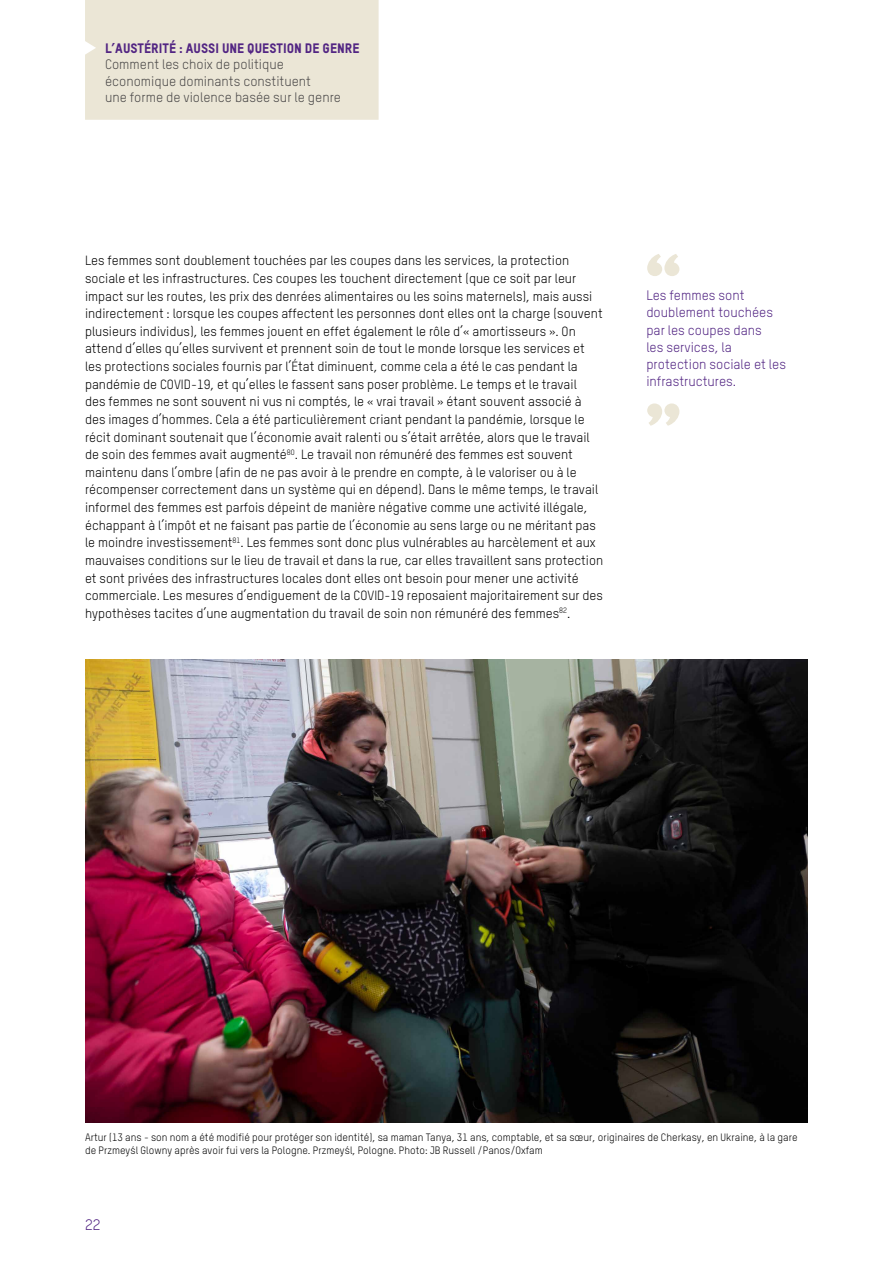
<style>
.page{position:relative;width:893px;height:1263px;background:#fff}
.page>*{position:absolute;margin:0;border:0;box-sizing:border-box;transform-origin:0 0}
.t1{font:15px "Oxfam TSTARPRO";color:#522583}
.t2{font:13.5px/17.2px "Oxfam TSTARPRO";color:#522583}
.t3{font:13.5px/16.5px "Oxfam TSTARPRO";color:#4a4848}
.t4{font:13.5px "Oxfam TSTARPRO Headline";color:#522583}
.t5{font:13.2px/17.7px "Oxfam TSTARPRO";color:#000}
.t6{font:10.5px/12.9px "Oxfam TSTARPRO";color:#000}
</style>
<div class="page">
<div style="left:85px;top:0;width:294px;height:120px;background:#ebe6d6"></div>
<svg style="left:647px;top:254px;width:33px;height:22px"></svg>
<svg style="left:647px;top:403px;width:32px;height:23px"></svg>
<img style="left:85px;top:659px;width:723px;height:463px">
<p class="t4" style="left:105px;top:40px;width:256px">L’AUSTÉRITÉ : AUSSI UNE QUESTION DE GENRE</p>
<p class="t3" style="left:105px;top:56px;width:238px">Comment les choix de politique économique dominants constituent<br>une forme de violence basée sur le genre</p>
<p class="t5" style="left:85px;top:252px;width:520px">Les femmes sont doublement touchées par les coupes dans les services, la protection sociale et les infrastructures. Ces coupes les touchent directement (que ce soit par leur impact sur les routes, les prix des denrées alimentaires ou les soins maternels), mais aussi indirectement : lorsque les coupes affectent les personnes dont elles ont la charge (souvent plusieurs individus), les femmes jouent en effet également le rôle d’« amortisseurs ». On attend d’elles qu’elles survivent et prennent soin de tout le monde lorsque les services et les protections sociales fournis par l’État diminuent, comme cela a été le cas pendant la pandémie de COVID-19, et qu’elles le fassent sans poser problème. Le temps et le travail<br>des femmes ne sont souvent ni vus ni comptés, le « vrai travail » étant souvent associé à des images d’hommes. Cela a été particulièrement criant pendant la pandémie, lorsque le récit dominant soutenait que l’économie avait ralenti ou s’était arrêtée, alors que le travail de soin des femmes avait augmenté<sup>80</sup>. Le travail non rémunéré des femmes est souvent maintenu dans l’ombre (afin de ne pas avoir à le prendre en compte, à le valoriser ou à le récompenser correctement dans un système qui en dépend). Dans le même temps, le travail informel des femmes est parfois dépeint de manière négative comme une activité illégale, échappant à l’impôt et ne faisant pas partie de l’économie au sens large ou ne méritant pas le moindre investissement<sup>81</sup>. Les femmes sont donc plus vulnérables au harcèlement et aux mauvaises conditions sur le lieu de travail et dans la rue, car elles travaillent sans protection et sont privées des infrastructures locales dont elles ont besoin pour mener une activité commerciale. Les mesures d’endiguement de la COVID-19 reposaient majoritairement sur des hypothèses tacites d’une augmentation du travail de soin non rémunéré des femmes<sup>82</sup>.</p>
<p class="t2" style="left:646px;top:286px;width:141px">Les femmes sont doublement touchées par les coupes dans<br>les services, la protection sociale et les infrastructures.</p>
<p class="t6" style="left:85px;top:1130px;width:714px">Artur (13 ans - son nom a été modifié pour protéger son identité), sa maman Tanya, 31 ans, comptable, et sa sœur, originaires de Cherkasy, en Ukraine, à la gare de Przmeyśl Glowny après avoir fui vers la Pologne. Przmeyśl, Pologne. Photo: JB Russell /Panos/Oxfam</p>
<p class="t1" style="left:85px;top:1215px;width:17px">22</p>
</div>
